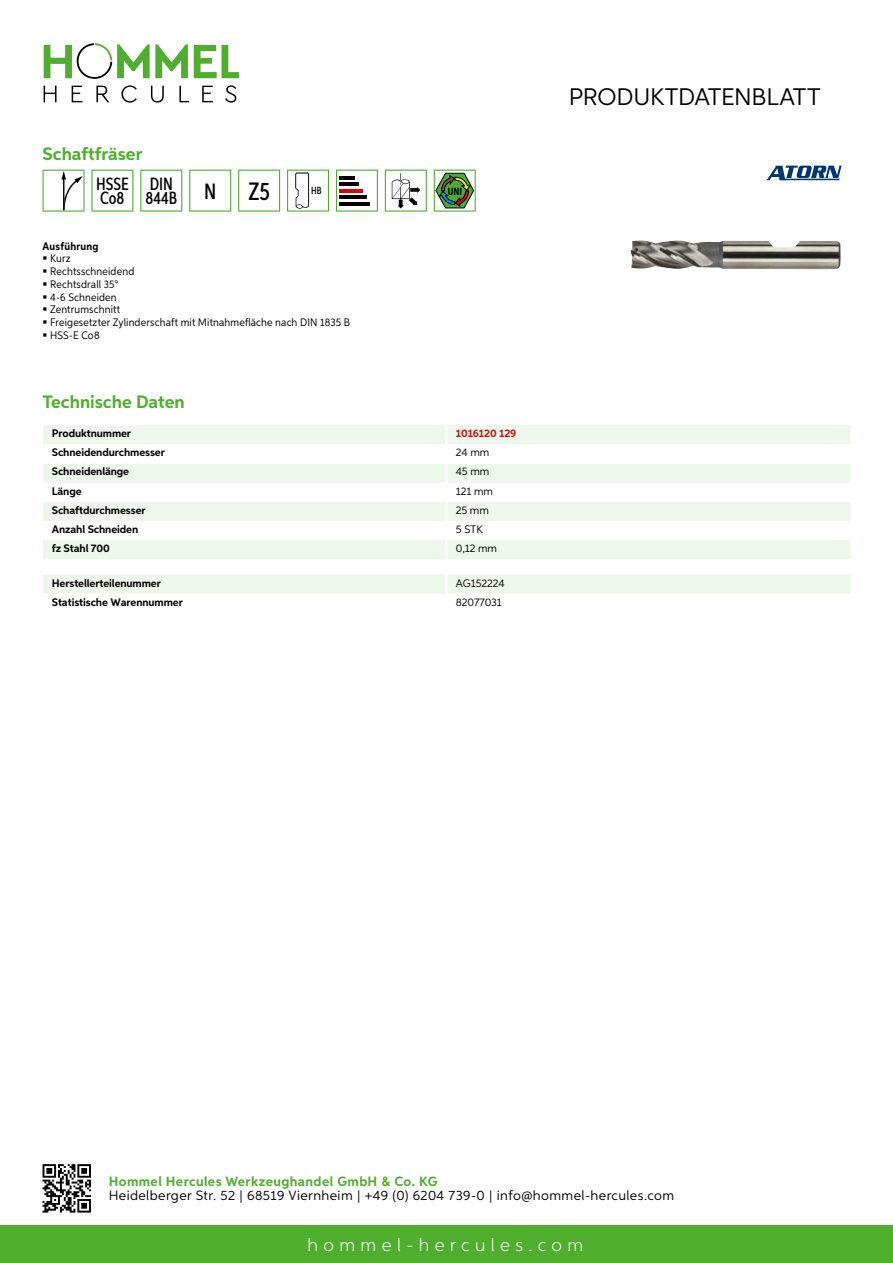
<style>
.page{position:relative;width:893px;height:1263px;background:#fff}
.page>*{position:absolute;margin:0;border:0;box-sizing:border-box;transform-origin:0 0}
.t1{font:500 25.2px "Aspira XX Nar";color:#000}
.t2{font:24px "Aspira";letter-spacing:-.01em;color:#000}
.t3{font:700 18px "Aspira";color:#50ae2f}
.t4{font:300 18px "Aspira";letter-spacing:.3em;color:#fff}
.t5{font:500 17.85px/14.9px "Aspira XX Nar";color:#000}
.t6{font:13.5px "Aspira";letter-spacing:.03em;color:#000}
.t7{font:700 13.5px "Aspira";letter-spacing:.03em;color:#50ae2f}
.t8{font:700 10.95px "Aspira";letter-spacing:-.01em;color:#000}
.t9{font:10.95px/12.8px "Aspira Nar";letter-spacing:.015em;color:#000}
.t10{font:10.95px "Aspira";letter-spacing:-.01em;color:#000}
.t11{font:700 10.95px "Aspira";letter-spacing:-.01em;color:#cd1013}
.t12{font:700 10.95px "Aspira Nar";letter-spacing:.02em;color:#000}
.t13{font:700 10.35px "Aspira XX Nar";color:#000}
.t14{font:500 10.35px "Aspira XX Nar";color:#000}
</style>
<div class="page">
<div style="left:0;top:1226px;width:893px;height:37px;background:#50ae2f"></div>
<svg style="left:43px;top:1164px;width:48px;height:48px"></svg>
<svg style="left:194px;top:45px;width:45px;height:33px"></svg>
<svg style="left:44px;top:43px;width:144px;height:36px"></svg>
<svg style="left:44px;top:86px;width:13px;height:16px"></svg>
<svg style="left:72px;top:86px;width:10px;height:16px"></svg>
<svg style="left:96px;top:86px;width:13px;height:16px"></svg>
<svg style="left:121px;top:85px;width:16px;height:18px"></svg>
<svg style="left:151px;top:86px;width:13px;height:17px"></svg>
<svg style="left:179px;top:86px;width:10px;height:16px"></svg>
<svg style="left:202px;top:86px;width:11px;height:16px"></svg>
<svg style="left:225px;top:85px;width:11px;height:18px"></svg>
<div style="left:43px;top:425px;width:807px;height:134px;background:#eef7eb"></div>
<svg style="left:43px;top:444px;width:807px;height:96px"></svg>
<hr style="left:445px;top:425px;width:3px;height:19px;background:#fff">
<hr style="left:445px;top:444px;width:3px;height:19px;background:#fff">
<hr style="left:445px;top:463px;width:3px;height:20px;background:#fff">
<hr style="left:445px;top:483px;width:3px;height:19px;background:#fff">
<hr style="left:445px;top:502px;width:3px;height:19px;background:#fff">
<hr style="left:445px;top:521px;width:3px;height:19px;background:#fff">
<hr style="left:445px;top:540px;width:3px;height:19px;background:#fff">
<div style="left:43px;top:575px;width:807px;height:19px;background:#eef7eb"></div>
<svg style="left:43px;top:170px;width:42px;height:42px"></svg>
<svg style="left:91px;top:170px;width:42px;height:42px"></svg>
<svg style="left:140px;top:170px;width:42px;height:42px"></svg>
<svg style="left:189px;top:170px;width:42px;height:42px"></svg>
<svg style="left:238px;top:170px;width:42px;height:42px"></svg>
<svg style="left:287px;top:170px;width:42px;height:42px"></svg>
<svg style="left:336px;top:170px;width:42px;height:42px"></svg>
<hr style="left:339px;top:176px;width:16px;height:3px;background:#000">
<hr style="left:339px;top:183px;width:20px;height:3px;background:#000">
<hr style="left:339px;top:189px;width:23px;height:3px;background:#e3000b">
<hr style="left:339px;top:196px;width:27px;height:3px;background:#000">
<hr style="left:339px;top:203px;width:31px;height:3px;background:#000">
<svg style="left:385px;top:170px;width:42px;height:42px"></svg>
<svg style="left:434px;top:170px;width:42px;height:42px"></svg>
<img style="left:631px;top:240px;width:210px;height:30px">
<svg style="left:766px;top:166px;width:76px;height:14px"></svg>
<h3 class="t3" style="left:43px;top:142px;width:102px">Schaftfräser</h3>
<h3 class="t5" style="left:96px;top:176px;width:34px">HSSE<br>Co8</h3>
<h3 class="t5" style="left:145px;top:176px;width:72px">DIN<br>844B <sup>N</sup></h3>
<h1 class="t1" style="left:248px;top:176px;width:23px">Z5</h1>
<p class="t14" style="left:311px;top:185px;width:12px">HB</p>
<p class="t13" style="left:448px;top:185px;width:16px">UNI</p>
<p class="t12" style="left:43px;top:239px;width:58px">Ausführung</p>
<p class="t9" style="left:50px;top:252px;width:301px">Kurz<br>Rechtsschneidend<br>Rechtsdrall 35°<br>4-6 Schneiden<br>Zentrumschnitt<br>Freigesetzter Zylinderschaft mit Mitnahmefläche nach DIN 1835 B<br>HSS-E Co8</p>
<h3 class="t3" style="left:43px;top:391px;width:144px">Technische Daten</h3>
<p class="t8" style="left:52px;top:427px;width:81px">Produktnummer</p>
<p class="t11" style="left:456px;top:427px;width:62px">1016120 129</p>
<p class="t8" style="left:52px;top:446px;width:115px">Schneidendurchmesser</p>
<p class="t10" style="left:456px;top:446px;width:35px">24 mm</p>
<p class="t8" style="left:52px;top:465px;width:79px">Schneidenlänge</p>
<p class="t10" style="left:456px;top:465px;width:35px">45 mm</p>
<p class="t8" style="left:52px;top:484px;width:31px">Länge</p>
<p class="t10" style="left:456px;top:484px;width:39px">121 mm</p>
<p class="t8" style="left:52px;top:503px;width:95px">Schaftdurchmesser</p>
<p class="t10" style="left:456px;top:503px;width:35px">25 mm</p>
<p class="t8" style="left:52px;top:522px;width:88px">Anzahl Schneiden</p>
<p class="t10" style="left:456px;top:522px;width:22px">5 STK</p>
<p class="t8" style="left:52px;top:541px;width:59px">fz Stahl 700</p>
<p class="t10" style="left:456px;top:541px;width:43px">0,12 mm</p>
<p class="t8" style="left:52px;top:576px;width:111px">Herstellerteilenummer</p>
<p class="t10" style="left:456px;top:576px;width:50px">AG152224</p>
<p class="t8" style="left:52px;top:595px;width:132px">Statistische Warennummer</p>
<p class="t10" style="left:456px;top:595px;width:48px">82077031</p>
<h2 class="t2" style="left:569px;top:82px;width:253px">Produktdatenblatt</h2>
<p class="t7" style="left:109px;top:1172px;width:330px">Hommel Hercules Werkzeughandel GmbH &amp; Co. KG</p>
<p class="t6" style="left:109px;top:1187px;width:567px">Heidelberger Str. 52 | 68519 Viernheim | +49 (0) 6204 739-0 | info@hommel-hercules.com</p>
<h3 class="t4" style="left:307px;top:1234px;width:277px">hommel-hercules.com</h3>
</div>
